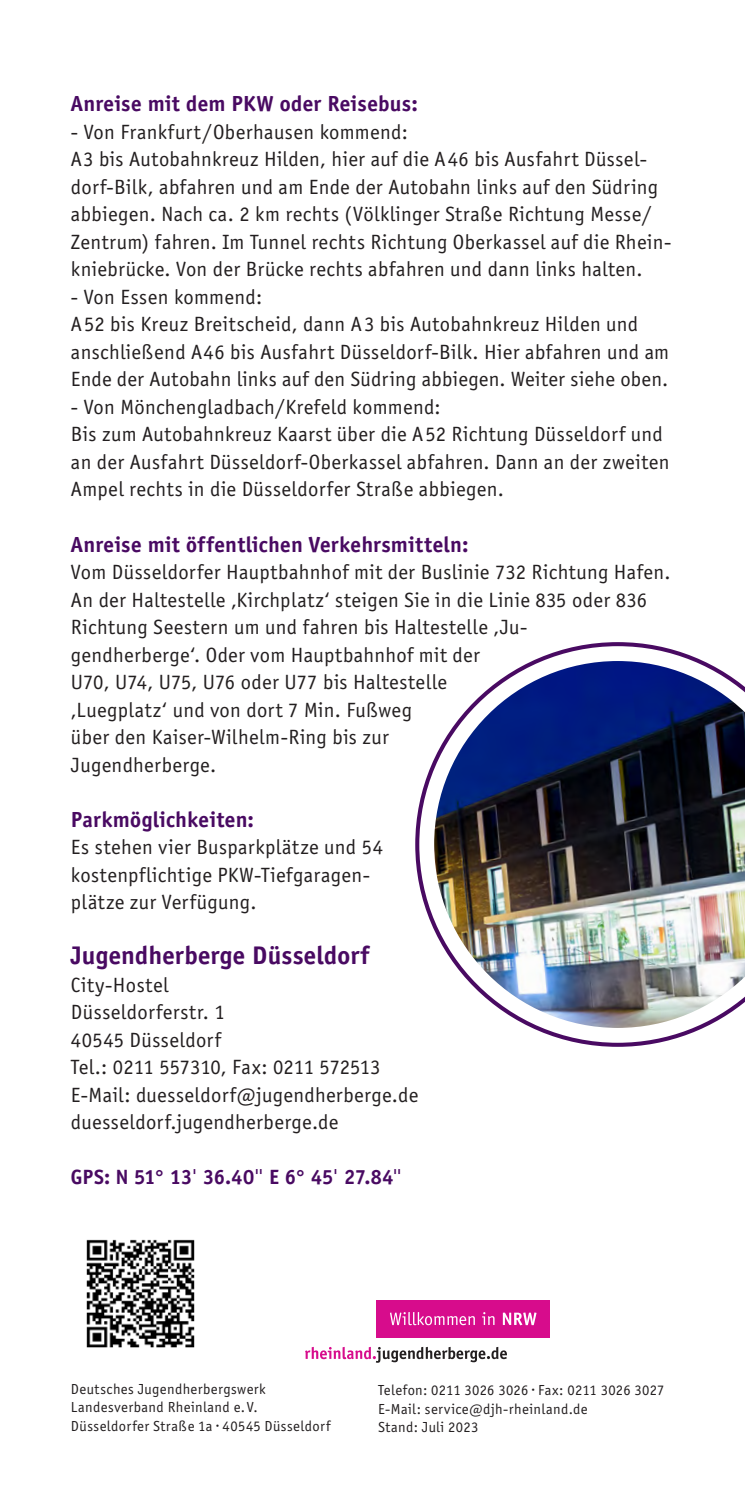
<style>
.page{position:relative;width:745px;height:1489px;background:#fff}
.page>*{position:absolute;margin:0;border:0;box-sizing:border-box;transform-origin:0 0}
.t1{font:700 26.25px "Officina Sans EF";letter-spacing:.01em;color:#490a62}
.t2{font:700 22.5px "Officina Sans EF";letter-spacing:.015em;color:#490a62}
.t3{font:21.25px/27.5px "Officina Sans EF";letter-spacing:.015em;color:#231f20}
.t4{font:700 21.25px "Officina Sans EF";color:#490a62}
.t5{font:15px/18.8px "Officina Sans EF";letter-spacing:.025em;color:#231f20}
.s1{font-family:"Meta Offc Norm";font-weight:400}
</style>
<div class="page">
<svg style="left:415px;top:642px;width:290px;height:405px"></svg>
<img style="left:434px;top:661px;width:310px;height:366px">
<img style="left:744px;top:686px;width:1px;height:36px">
<svg style="left:744px;top:722px;width:1px;height:150px"></svg>
<div style="left:376px;top:1300px;width:173px;height:38px;background:#d70c8c"></div>
<svg style="left:390px;top:1312px;width:146px;height:13px"></svg>
<svg style="left:305px;top:1346px;width:201px;height:16px"></svg>
<img style="left:86px;top:1239px;width:109px;height:109px">
<hr style="left:744px;top:1056px;width:1px;height:40px;background:#490a62">
<p class="t2" style="left:71px;top:90px;width:348px">Anreise mit dem PKW oder Reisebus:</p>
<p class="t3" style="left:71px;top:118px;width:601px">- Von Frankfurt /Oberhausen kommend:<br>A3 bis Autobahnkreuz Hilden, hier auf die A 46 bis Ausfahrt Düssel&shy;dorf-Bilk, abfahren und am Ende der Autobahn links auf den Südring abbiegen. Nach ca. 2 km rechts (Völklinger Straße Richtung Messe/ Zentrum) fahren. Im Tunnel rechts Richtung Oberkassel auf die Rhein&shy;kniebrücke. Von der Brücke rechts abfahren und dann links halten.</p>
<p class="t3" style="left:71px;top:283px;width:599px">- Von Essen kommend:<br>A 52 bis Kreuz Breitscheid, dann A 3 bis Autobahnkreuz Hilden und anschließend A46 bis Ausfahrt Düsseldorf-Bilk. Hier abfahren und am Ende der Autobahn links auf den Südring abbiegen. Weiter siehe oben.</p>
<p class="t3" style="left:71px;top:393px;width:599px">- Von Mönchengladbach/Krefeld kommend:<br>Bis zum Autobahnkreuz Kaarst über die A 52 Richtung Düsseldorf und an der Ausfahrt Düsseldorf-Oberkassel abfahren. Dann an der zweiten Ampel rechts in die Düsseldorfer Straße abbiegen.</p>
<p class="t2" style="left:71px;top:530px;width:399px">Anreise mit öffentlichen Verkehrsmitteln:</p>
<p class="t3" style="left:71px;top:558px;width:600px">Vom Düsseldorfer Hauptbahnhof mit der Buslinie 732 Richtung Hafen.<br>An der Haltestelle ‚Kirchplatz‘ steigen Sie in die Linie 835 oder 836<br>Richtung Seestern um und fahren bis Haltestelle ‚Ju-<br>gendherberge‘. Oder vom Hauptbahnhof mit der<br>U70, U74, U75, U76 oder U77 bis Haltestelle<br>‚Luegplatz‘ und von dort 7 Min. Fußweg<br>über den Kaiser-Wilhelm-Ring bis zur<br>Jugendherberge.</p>
<p class="t2" style="left:71px;top:805px;width:184px">Parkmöglichkeiten:</p>
<p class="t3" style="left:71px;top:833px;width:313px">Es stehen vier Busparkplätze und 54 kostenpflichtige PKW-Tiefgaragen&shy;plätze zur Verfügung.</p>
<p class="t1" style="left:71px;top:939px;width:300px">Jugendherberge Düsseldorf</p>
<p class="t3" style="left:71px;top:971px;width:348px">City-Hostel<br>Düsseldorferstr. 1<br>40545 Düsseldorf<br>Tel.: 0211 557310, Fax: 0211 572513<br>E-Mail: duesseldorf@jugendherberge.de duesseldorf.jugendherberge.de</p>
<p class="t4" style="left:71px;top:1164px;width:332px">GPS: N 51° 13<span class="s1">'</span> 36.40<span class="s1">''</span> E 6° 45<span class="s1">'</span> 27.84<span class="s1">''</span></p>
<p class="t5" style="left:71px;top:1379px;width:261px">Deutsches Jugendherbergswerk<br>Landesverband Rheinland e. V.<br>Düsseldorfer Straße 1a · 40545 Düsseldorf</p>
<p class="t5" style="left:378px;top:1380px;width:288px">Telefon: 0211 3026 3026 · Fax: 0211 3026 3027<br>E-Mail: service@djh-rheinland.de<br>Stand: Juli 2023</p>
</div>
